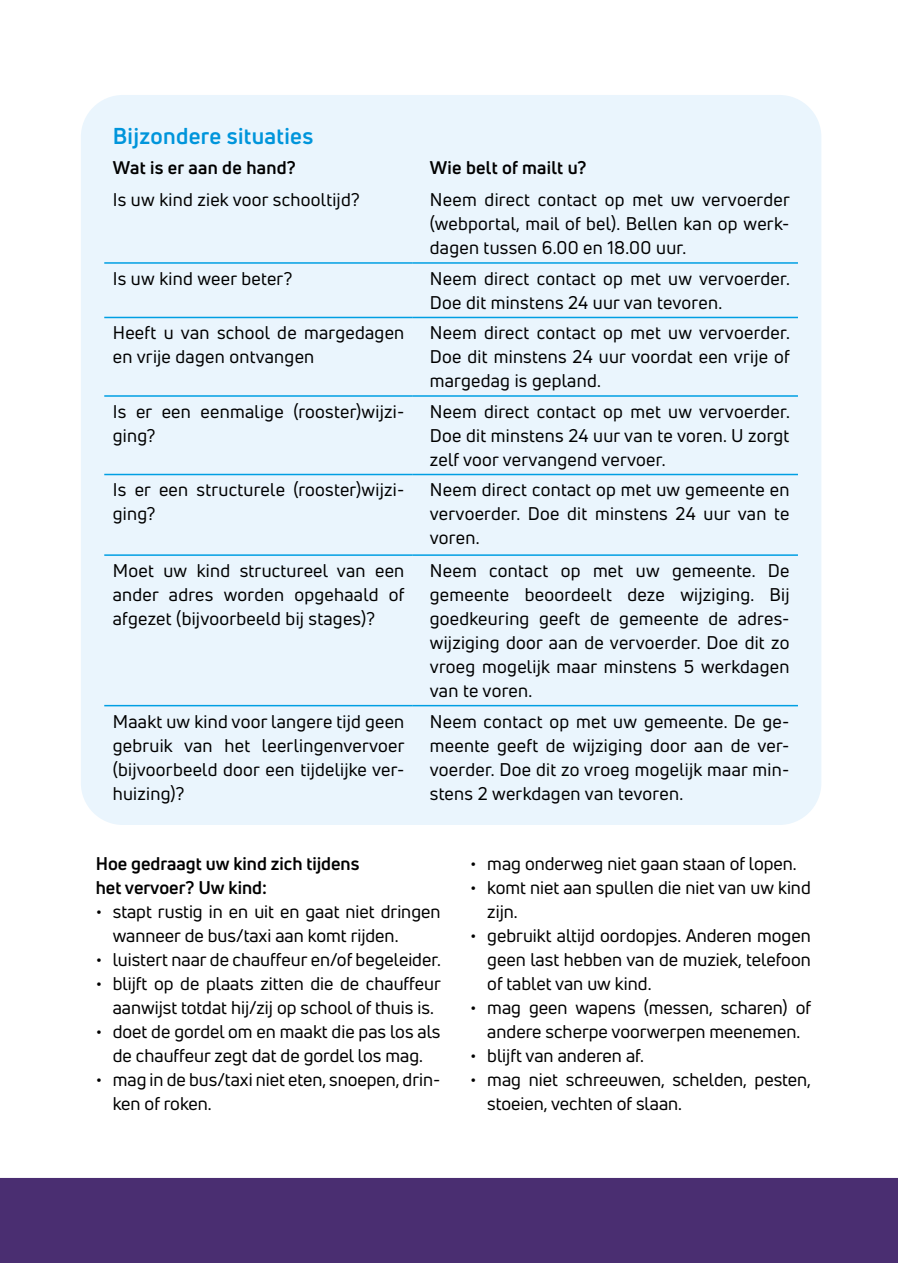
<style>
.page{position:relative;width:898px;height:1263px;background:#fff}
.page>*{position:absolute;margin:0;border:0;box-sizing:border-box;transform-origin:0 0}
.t1{font:700 22.5px "Uni Neue";letter-spacing:.015em;color:#0095db}
.t2{font:18px/24px "Uni Neue";letter-spacing:.005em;color:#000;text-align:justify}
.t3{font:700 18px/24px "Uni Neue";color:#000}
</style>
<div class="page">
<div style="left:0;top:1178px;width:897px;height:85px;background:#4a2e71"></div>
<div style="left:81px;top:95px;width:740px;height:730px;background:#eaf5fd;border-radius:42px"></div>
<hr style="left:104px;top:262px;width:308px;height:2px;background:#009fe3">
<hr style="left:412px;top:262px;width:385px;height:2px;background:#009fe3">
<hr style="left:104px;top:317px;width:308px;height:1px;background:#009fe3">
<hr style="left:412px;top:317px;width:385px;height:1px;background:#009fe3">
<hr style="left:104px;top:395px;width:308px;height:2px;background:#009fe3">
<hr style="left:412px;top:395px;width:385px;height:2px;background:#009fe3">
<hr style="left:104px;top:474px;width:308px;height:1px;background:#009fe3">
<hr style="left:412px;top:474px;width:385px;height:1px;background:#009fe3">
<hr style="left:104px;top:554px;width:308px;height:2px;background:#009fe3">
<hr style="left:412px;top:554px;width:385px;height:2px;background:#009fe3">
<hr style="left:104px;top:705px;width:308px;height:1px;background:#009fe3">
<hr style="left:412px;top:705px;width:385px;height:1px;background:#009fe3">
<p class="t1" style="left:113px;top:122px;width:202px">Bijzondere situaties</p>
<p class="t3" style="left:113px;top:155px;width:184px">Wat is er aan de hand?</p>
<p class="t3" style="left:429px;top:155px;width:158px">Wie belt of mailt u?</p>
<p class="t2" style="left:113px;top:188px;width:248px">Is uw kind ziek voor schooltijd?</p>
<p class="t2" style="left:429px;top:188px;width:361px">Neem direct contact op met uw vervoerder (webportal, mail of bel). Bellen kan op werk&shy;dagen tussen 6.00 en 18.00 uur.</p>
<p class="t2" style="left:113px;top:266px;width:181px">Is uw kind weer beter?</p>
<p class="t2" style="left:429px;top:266px;width:361px">Neem direct contact op met uw vervoerder.<br>Doe dit minstens 24 uur van tevoren.</p>
<p class="t2" style="left:113px;top:321px;width:293px">Heeft u van school de margedagen en vrije dagen ontvangen</p>
<p class="t2" style="left:429px;top:321px;width:361px">Neem direct contact op met uw vervoerder.<br>Doe dit minstens 24 uur voordat een vrije of margedag is gepland.</p>
<p class="t2" style="left:113px;top:399px;width:293px">Is er een eenmalige (rooster)wijzi&shy;ging?</p>
<p class="t2" style="left:429px;top:399px;width:361px">Neem direct contact op met uw vervoerder.<br>Doe dit minstens 24 uur van te voren. U zorgt zelf voor vervangend vervoer.</p>
<p class="t2" style="left:113px;top:478px;width:293px">Is er een structurele (rooster)wijzi&shy;ging?</p>
<p class="t2" style="left:429px;top:478px;width:361px">Neem direct contact op met uw gemeente en vervoerder. Doe dit minstens 24 uur van te voren.</p>
<p class="t2" style="left:113px;top:558px;width:293px">Moet uw kind structureel van een ander adres worden opgehaald of afgezet (bijvoorbeeld bij stages)?</p>
<p class="t2" style="left:429px;top:558px;width:361px">Neem contact op met uw gemeente. De gemeente beoordeelt deze wijziging. Bij goedkeuring geeft de gemeente de adres&shy;wijziging door aan de vervoerder. Doe dit zo vroeg mogelijk maar minstens 5 werkdagen van te voren.</p>
<p class="t2" style="left:113px;top:709px;width:293px">Maakt uw kind voor langere tijd geen gebruik van het leerlingenvervoer (bijvoorbeeld door een tijdelijke ver&shy;huizing)?</p>
<p class="t2" style="left:429px;top:709px;width:361px">Neem contact op met uw gemeente. De ge&shy;meente geeft de wijziging door aan de ver&shy;voerder. Doe dit zo vroeg mogelijk maar min&shy;stens 2 werkdagen van tevoren.</p>
<p class="t3" style="left:96px;top:851px;width:265px">Hoe gedraagt uw kind zich tijdens het vervoer? Uw kind:</p>
<p class="t2" style="left:113px;top:899px;width:329px;text-indent:-17px">• stapt rustig in en uit en gaat niet dringen wanneer de bus/taxi aan komt rijden.</p>
<p class="t2" style="left:96px;top:947px;width:346px">• luistert naar de chauffeur en/of begeleider.</p>
<p class="t2" style="left:96px;top:971px;width:346px;text-align:center">• blijft op de plaats zitten die de chauffeur aanwijst totdat hij/zij op school of thuis is.</p>
<p class="t2" style="left:96px;top:1019px;width:346px;text-align:center">• doet de gordel om en maakt die pas los als de chauffeur zegt dat de gordel los mag.</p>
<p class="t2" style="left:113px;top:1067px;width:329px;text-indent:-17px">• mag in de bus/taxi niet eten, snoepen, drin&shy;ken of roken.</p>
<p class="t2" style="left:470px;top:851px;width:328px">• mag onderweg niet gaan staan of lopen.</p>
<p class="t2" style="left:487px;top:875px;width:325px;text-indent:-17px">• komt niet aan spullen die niet van uw kind zijn.</p>
<p class="t2" style="left:487px;top:923px;width:325px;text-indent:-17px">• gebruikt altijd oordopjes. Anderen mogen geen last hebben van de muziek, telefoon of tablet van uw kind.</p>
<p class="t2" style="left:470px;top:995px;width:342px;text-align:center">• mag geen wapens (messen, scharen) of andere scherpe voorwerpen meenemen.</p>
<p class="t2" style="left:470px;top:1043px;width:175px">• blijft van anderen af.</p>
<p class="t2" style="left:487px;top:1067px;width:325px;text-indent:-17px">• mag niet schreeuwen, schelden, pesten, stoeien, vechten of slaan.</p>
</div>
